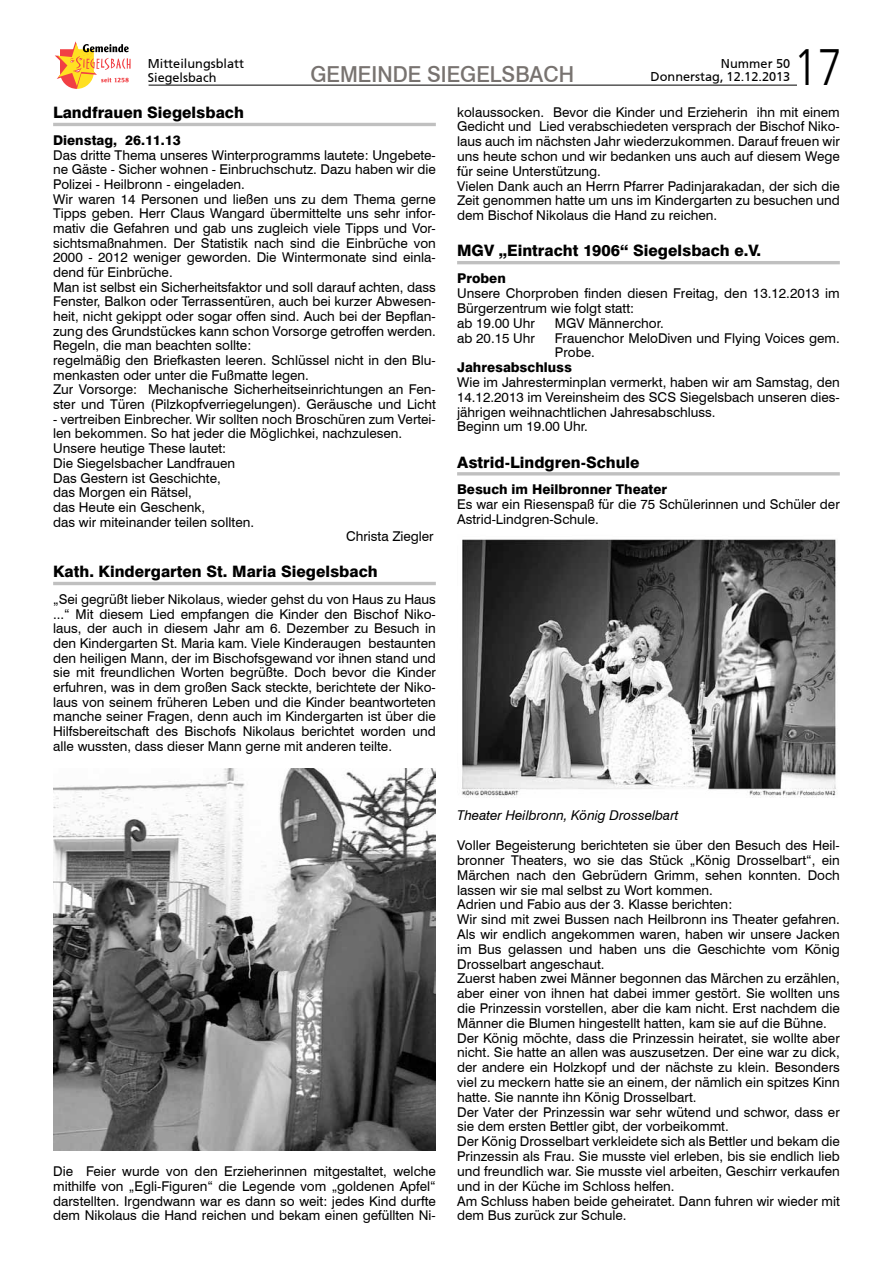
<style>
.page{position:relative;width:893px;height:1263px;background:#fff}
.page>*{position:absolute;margin:0;border:0;box-sizing:border-box;transform-origin:0 0}
.t1{font:300 51px "Frutiger LT";color:#000;scale:.85 1}
.t2{font:500 22.05px "Swiss 721 BT";color:#787370;scale:.95 1}
.t3{font:800 15.75px "Swiss 721 BT";color:#000}
.t4{font:13.5px/14.9px "Swiss 721 BT";color:#000}
.t5{font:800 13.5px "Swiss 721 BT";color:#000}
.t6{font:italic 13.5px "Swiss 721 BT";color:#000}
.t7{font:12.75px/13.5px "Frutiger CE";color:#000}
</style>
<div class="page">
<hr style="left:149px;top:85px;width:648px;height:1px;background:#000">
<svg style="left:55px;top:41px;width:76px;height:48px"></svg>
<hr style="left:53px;top:123px;width:383px;height:3px;background:#c0c0c0">
<hr style="left:53px;top:582px;width:383px;height:3px;background:#c0c0c0">
<img style="left:53px;top:769px;width:382px;height:382px">
<hr style="left:457px;top:261px;width:383px;height:3px;background:#c0c0c0">
<hr style="left:457px;top:472px;width:383px;height:3px;background:#c0c0c0">
<img style="left:462px;top:539px;width:374px;height:259px">
<h1 class="t1" style="left:794px;top:39px;width:58px">17</h1>
<p class="t7" style="left:148px;top:57px;width:98px">Mitteilungsblatt<br>Siegelsbach</p>
<p class="t3" style="left:53px;top:103px;width:192px">Landfrauen Siegelsbach</p>
<p class="t5" style="left:53px;top:132px;width:129px">Dienstag, 26.11.13</p>
<p class="t4" style="left:53px;top:147px;width:384px">Das dritte Thema unseres Winterprogramms lautete: Ungebete&shy;ne Gäste - Sicher wohnen - Einbruchschutz. Dazu haben wir die Polizei - Heilbronn - eingeladen.<br>Wir waren 14 Personen und ließen uns zu dem Thema gerne Tipps geben. Herr Claus Wangard übermittelte uns sehr infor&shy;mativ die Gefahren und gab uns zugleich viele Tipps und Vor&shy;sichtsmaßnahmen. Der Statistik nach sind die Einbrüche von 2000 - 2012 weniger geworden. Die Wintermonate sind einla&shy;dend für Einbrüche.<br>Man ist selbst ein Sicherheitsfaktor und soll darauf achten, dass Fenster, Balkon oder Terrassentüren, auch bei kurzer Abwesen&shy;heit, nicht gekippt oder sogar offen sind. Auch bei der Bepflan&shy;zung des Grundstückes kann schon Vorsorge getroffen werden.<br>Regeln, die man beachten sollte:<br>regelmäßig den Briefkasten leeren. Schlüssel nicht in den Blu&shy;menkasten oder unter die Fußmatte legen.<br>Zur Vorsorge: Mechanische Sicherheitseinrichtungen an Fen&shy;ster und Türen (Pilzkopfverriegelungen). Geräusche und Licht</p>
<p class="t4" style="left:53px;top:411px;width:384px">- vertreiben Einbrecher. Wir sollten noch Broschüren zum Vertei-</p>
<p class="t4" style="left:53px;top:426px;width:351px">len bekommen. So hat jeder die Möglichkei, nachzulesen.</p>
<p class="t4" style="left:53px;top:441px;width:175px">Unsere heutige These lautet:</p>
<p class="t4" style="left:53px;top:455px;width:183px">Die Siegelsbacher Landfrauen</p>
<p class="t4" style="left:53px;top:470px;width:169px">Das Gestern ist Geschichte,</p>
<p class="t4" style="left:53px;top:485px;width:140px">das Morgen ein Rätsel,</p>
<p class="t4" style="left:53px;top:499px;width:154px">das Heute ein Geschenk,</p>
<p class="t4" style="left:53px;top:514px;width:202px">das wir miteinander teilen sollten.</p>
<p class="t4" style="left:346px;top:529px;width:89px">Christa Ziegler</p>
<p class="t3" style="left:53px;top:562px;width:326px">Kath. Kindergarten St. Maria Siegelsbach</p>
<p class="t4" style="left:53px;top:592px;width:384px;text-align:justify">„Sei gegrüßt lieber Nikolaus, wieder gehst du von Haus zu Haus ...“ Mit diesem Lied empfangen die Kinder den Bischof Niko&shy;laus, der auch in diesem Jahr am 6. Dezember zu Besuch in den Kindergarten St. Maria kam. Viele Kinderaugen bestaunten den heiligen Mann, der im Bischofsgewand vor ihnen stand und sie mit freundlichen Worten begrüßte. Doch bevor die Kinder erfuhren, was in dem großen Sack steckte, berichtete der Niko&shy;laus von seinem früheren Leben und die Kinder beantworteten manche seiner Fragen, denn auch im Kindergarten ist über die Hilfsbereitschaft des Bischofs Nikolaus berichtet worden und alle wussten, dass dieser Mann gerne mit anderen teilte.</p>
<p class="t7" style="left:721px;top:56px;width:71px">Nummer 50</p>
<h2 class="t2" style="left:310px;top:60px;width:279px">GEMEINDE SIEGELSBACH</h2>
<p class="t7" style="left:651px;top:70px;width:141px">Donnerstag, 12.12.2013</p>
<p class="t4" style="left:457px;top:104px;width:384px">kolaussocken. Bevor die Kinder und Erzieherin ihn mit einem Gedicht und Lied verabschiedeten versprach der Bischof Niko&shy;laus auch im nächsten Jahr wiederzukommen. Darauf freuen wir uns heute schon und wir bedanken uns auch auf diesem Wege für seine Unterstützung.<br>Vielen Dank auch an Herrn Pfarrer Padinjarakadan, der sich die Zeit genommen hatte um uns im Kindergarten zu besuchen und dem Bischof Nikolaus die Hand zu reichen.</p>
<p class="t3" style="left:457px;top:241px;width:306px">MGV „Eintracht 1906“ Siegelsbach e.V.</p>
<p class="t5" style="left:457px;top:270px;width:50px">Proben</p>
<p class="t4" style="left:457px;top:286px;width:384px">Unsere Chorproben finden diesen Freitag, den 13.12.2013 im<br>Bürgerzentrum wie folgt statt:<br>ab 19.00 Uhr</p>
<p class="t4" style="left:555px;top:315px;width:110px">MGV Männerchor.</p>
<p class="t4" style="left:457px;top:330px;width:79px">ab 20.15 Uhr</p>
<p class="t4" style="left:555px;top:330px;width:286px">Frauenchor MeloDiven und Flying Voices gem.<br>Probe.</p>
<p class="t5" style="left:457px;top:359px;width:116px">Jahresabschluss</p>
<p class="t4" style="left:457px;top:375px;width:384px">Wie im Jahresterminplan vermerkt, haben wir am Samstag, den 14.12.2013 im Vereinsheim des SCS Siegelsbach unseren dies&shy;jährigen weihnachtlichen Jahresabschluss.<br>Beginn um 19.00 Uhr.</p>
<p class="t3" style="left:457px;top:452px;width:184px">Astrid-Lindgren-Schule</p>
<p class="t5" style="left:457px;top:481px;width:212px">Besuch im Heilbronner Theater</p>
<p class="t4" style="left:457px;top:497px;width:384px">Es war ein Riesenspaß für die 75 Schülerinnen und Schüler der<br>Astrid-Lindgren-Schule.</p>
<p class="t4" style="left:53px;top:1164px;width:384px;text-align:justify">Die Feier wurde von den Erzieherinnen mitgestaltet, welche mithilfe von „Egli-Figuren“ die Legende vom „goldenen Apfel“ darstellten. Irgendwann war es dann so weit: jedes Kind durfte dem Nikolaus die Hand reichen und bekam einen gefüllten Ni-</p>
<p class="t6" style="left:457px;top:807px;width:223px">Theater Heilbronn, König Drosselbart</p>
<p class="t4" style="left:457px;top:838px;width:384px">Voller Begeisterung berichteten sie über den Besuch des Heil&shy;bronner Theaters, wo sie das Stück „König Drosselbart“, ein Märchen nach den Gebrüdern Grimm, sehen konnten. Doch lassen wir sie mal selbst zu Wort kommen.<br>Adrien und Fabio aus der 3. Klasse berichten:<br>Wir sind mit zwei Bussen nach Heilbronn ins Theater gefahren.<br>Als wir endlich angekommen waren, haben wir unsere Jacken im Bus gelassen und haben uns die Geschichte vom König Drosselbart angeschaut.<br>Zuerst haben zwei Männer begonnen das Märchen zu erzählen, aber einer von ihnen hat dabei immer gestört. Sie wollten uns die Prinzessin vorstellen, aber die kam nicht. Erst nachdem die Männer die Blumen hingestellt hatten, kam sie auf die Bühne.<br>Der König möchte, dass die Prinzessin heiratet, sie wollte aber nicht. Sie hatte an allen was auszusetzen. Der eine war zu dick, der andere ein Holzkopf und der nächste zu klein. Besonders viel zu meckern hatte sie an einem, der nämlich ein spitzes Kinn hatte. Sie nannte ihn König Drosselbart.<br>Der Vater der Prinzessin war sehr wütend und schwor, dass er sie dem ersten Bettler gibt, der vorbeikommt.<br>Der König Drosselbart verkleidete sich als Bettler und bekam die Prinzessin als Frau. Sie musste viel erleben, bis sie endlich lieb und freundlich war. Sie musste viel arbeiten, Geschirr verkaufen und in der Küche im Schloss helfen.<br>Am Schluss haben beide geheiratet. Dann fuhren wir wieder mit dem Bus zurück zur Schule.</p>
</div>
